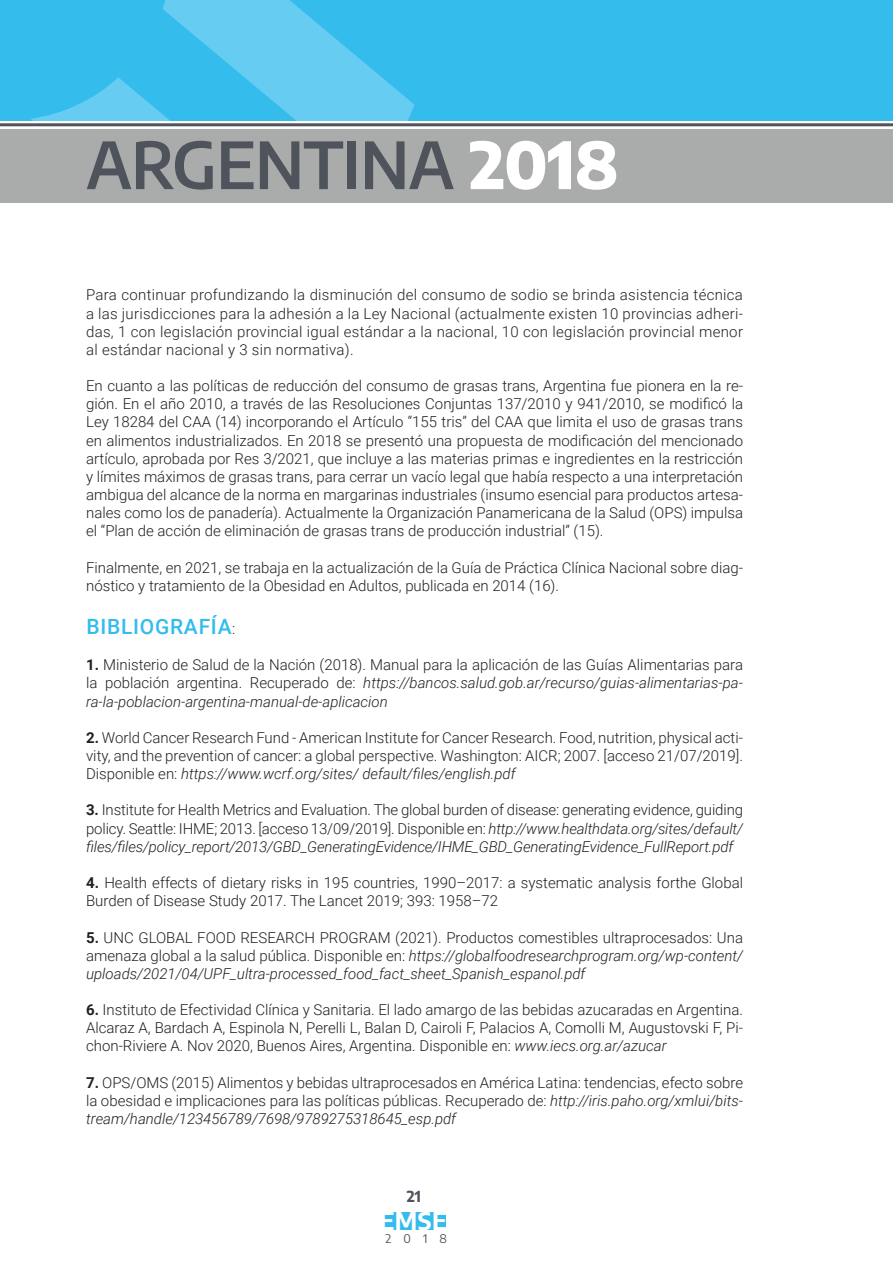
<style>
.page{position:relative;width:893px;height:1263px;background:#fff}
.page>*{position:absolute;margin:0;border:0;box-sizing:border-box;transform-origin:0 0}
.t1{font:600 64.5px "Encode Sans";letter-spacing:-.01em;color:#4f535c}
.t2{font:700 24px "Encode Sans";color:#fff}
.t3{font:500 21px "Roboto";letter-spacing:.035em;color:#34bced}
.t4{font:300 15px/18.1px "Roboto";color:#231f20;text-align:justify}
.t5{font:italic 300 15px/18.1px "Roboto";color:#231f20;text-align:justify}
.t6{font:700 15px "Encode Sans";color:#4f535c}
.t7{font:12px "Encode Sans";color:#4f535c}
.s1{font-weight:800;color:#fff}
.s2{font-weight:300;font-size:15px;color:#231f20}
.s3{font-weight:700}
.s4{font-style:italic}
.s5{font-weight:700;font-style:normal}
.s6{font-style:normal}
</style>
<div class="page">
<div style="left:383px;top:1212px;width:63px;height:18px;background:#34bced"></div>
<div style="left:0;top:0;width:893px;height:120px;background:#34bced"></div>
<div style="left:0;top:129px;width:893px;height:73px;background:#aaabab"></div>
<hr style="left:0;top:123px;width:893px;height:3px;background:#4f535c">
<svg style="left:0;top:0;width:415px;height:127px"></svg>
<h1 class="t1" style="left:86px;top:118px;width:534px">ARGENTINA <span class="s1">2018</span></h1>
<p class="t4" style="left:86px;top:285px;width:658px">Para continuar profundizando la disminución del consumo de sodio se brinda asistencia técnica a las jurisdicciones para la adhesión a la Ley Nacional (actualmente existen 10 provincias adheri&shy;das, 1 con legislación provincial igual estándar a la nacional, 10 con legislación provincial menor al estándar nacional y 3 sin normativa).</p>
<p class="t4" style="left:86px;top:376px;width:658px">En cuanto a las políticas de reducción del consumo de grasas trans, Argentina fue pionera en la re&shy;gión. En el año 2010, a través de las Resoluciones Conjuntas 137/2010 y 941/2010, se modificó la Ley 18284 del CAA (14) incorporando el Artículo “155 tris” del CAA que limita el uso de grasas trans en alimentos industrializados. En 2018 se presentó una propuesta de modificación del mencionado artículo, aprobada por Res 3/2021, que incluye a las materias primas e ingredientes en la restricción y límites máximos de grasas trans, para cerrar un vacío legal que había respecto a una interpretación ambigua del alcance de la norma en margarinas industriales (insumo esencial para productos artesa&shy;nales como los de panadería). Actualmente la Organización Panamericana de la Salud (OPS) impulsa el “Plan de acción de eliminación de grasas trans de producción industrial” (15).</p>
<p class="t4" style="left:86px;top:558px;width:658px">Finalmente, en 2021, se trabaja en la actualización de la Guía de Práctica Clínica Nacional sobre diag&shy;nóstico y tratamiento de la Obesidad en Adultos, publicada en 2014 (16).</p>
<h3 class="t3" style="left:86px;top:612px;width:150px">BIBLIOGRAFÍA<span class="s2">:</span></h3>
<p class="t4" style="left:86px;top:655px;width:658px"><span class="s3">1.</span> Ministerio de Salud de la Nación (2018). Manual para la aplicación de las Guías Alimentarias para la población argentina. Recuperado de: <span class="s4">https://bancos.salud.gob.ar/recurso/guias-alimentarias-pa&shy;ra-la-poblacion-argentina-manual-de-aplicacion</span></p>
<p class="t4" style="left:86px;top:728px;width:658px"><span class="s3">2.</span> World Cancer Research Fund - American Institute for Cancer Research. Food, nutrition, physical acti&shy;vity, and the prevention of cancer: a global perspective. Washington: AICR; 2007. [acceso 21/07/2019].<br>Disponible en: <span class="s4">https://www.wcrf.org/sites/ default/files/english.pdf</span></p>
<p class="t4" style="left:86px;top:800px;width:658px"><span class="s3">3.</span> Institute for Health Metrics and Evaluation. The global burden of disease: generating evidence, guiding policy. Seattle: IHME; 2013. [acceso 13/09/2019]. Disponible en: <span class="s4">http://www.healthdata.org/sites/default/ files/files/policy_report/2013/GBD_GeneratingEvidence/IHME_GBD_GeneratingEvidence_FullReport.pdf</span></p>
<p class="t4" style="left:86px;top:873px;width:658px"><span class="s3">4.</span> Health effects of dietary risks in 195 countries, 1990–2017: a systematic analysis forthe Global<br>Burden of Disease Study 2017. The Lancet 2019; 393: 1958–72</p>
<p class="t5" style="left:86px;top:927px;width:658px"><span class="s5">5.</span> <span class="s6">UNC GLOBAL FOOD RESEARCH PROGRAM (2021). Productos comestibles ultraprocesados: Una amenaza global a la salud pública. Disponible en:</span> https://globalfoodresearchprogram.org/wp-content/ uploads/2021/04/UPF_ultra-processed_food_fact_sheet_Spanish_espanol.pdf</p>
<p class="t4" style="left:86px;top:1000px;width:658px"><span class="s3">6.</span> Instituto de Efectividad Clínica y Sanitaria. El lado amargo de las bebidas azucaradas en Argentina.<br>Alcaraz A, Bardach A, Espinola N, Perelli L, Balan D, Cairoli F, Palacios A, Comolli M, Augustovski F, Pi&shy;chon-Riviere A. Nov 2020, Buenos Aires, Argentina. Disponible en: <span class="s4">www.iecs.org.ar/azucar</span></p>
<p class="t4" style="left:86px;top:1073px;width:658px"><span class="s3">7.</span> OPS/OMS (2015) Alimentos y bebidas ultraprocesados en América Latina: tendencias, efecto sobre la obesidad e implicaciones para las políticas públicas. Recuperado de: <span class="s4">http://iris.paho.org/xmlui/bits&shy;tream/handle/123456789/7698/9789275318645_esp.pdf</span></p>
<p class="t6" style="left:407px;top:1185px;width:16px">21</p>
<p class="t7" style="left:385px;top:1230px;width:63px">2018</p>
<h2 class="t2" style="left:379px;top:1203px;width:69px">EMSE</h2>
</div>
